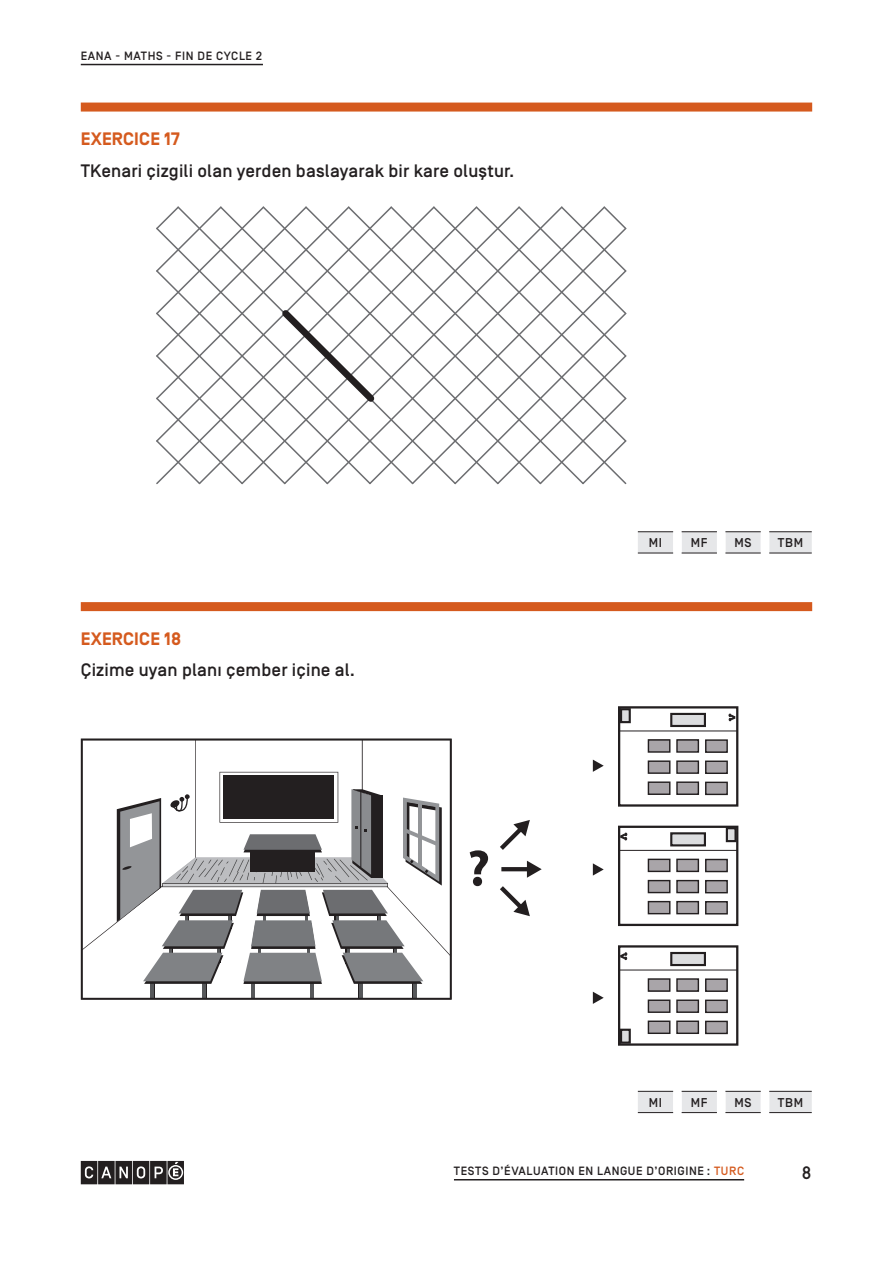
<style>
.page{position:relative;width:893px;height:1263px;background:#fff}
.page>*{position:absolute;margin:0;border:0;box-sizing:border-box;transform-origin:0 0}
.t1{font:700 51.3px "Myriad Pro";color:#231f20}
.EXERCICE_Consigne_FA{font:500 18px "Simplon BP";letter-spacing:.01em;color:#231f20}
.Exercice_Numéro{font:700 18px "Simplon BP";letter-spacing:.01em;color:#d55a1e}
.t2{font:500 18px "Simplon BP Mono";color:#231f20}
.t3{font:500 12.75px "Simplon BP";letter-spacing:.05em;color:#231f20}
.Titre_courant_FAD{font:500 12px "Simplon BP";letter-spacing:.05em;color:#231f20}
.s1{color:#d55a1e}
</style>
<div class="page">
<hr style="left:81px;top:64px;width:182px;height:1px;background:#231f20">
<svg style="left:81px;top:1161px;width:103px;height:23px;background:#4b4849"></svg>
<hr style="left:454px;top:1179px;width:290px;height:1px;background:#231f20">
<div style="left:81px;top:103px;width:731px;height:9px;background:#d55a1e"></div>
<div style="left:81px;top:602px;width:731px;height:9px;background:#d55a1e"></div>
<svg style="left:638px;top:532px;width:174px;height:21px"></svg>
<hr style="left:638px;top:531px;width:35px;height:1px;background:#231f20">
<hr style="left:682px;top:531px;width:35px;height:1px;background:#231f20">
<hr style="left:725px;top:531px;width:36px;height:1px;background:#231f20">
<hr style="left:769px;top:531px;width:43px;height:1px;background:#231f20">
<hr style="left:638px;top:553px;width:35px;height:1px;background:#231f20">
<hr style="left:682px;top:553px;width:35px;height:1px;background:#231f20">
<hr style="left:725px;top:553px;width:36px;height:1px;background:#231f20">
<hr style="left:769px;top:553px;width:43px;height:1px;background:#231f20">
<svg style="left:638px;top:1091px;width:174px;height:21px"></svg>
<hr style="left:638px;top:1091px;width:35px;height:1px;background:#231f20">
<hr style="left:682px;top:1091px;width:35px;height:1px;background:#231f20">
<hr style="left:725px;top:1091px;width:36px;height:1px;background:#231f20">
<hr style="left:769px;top:1091px;width:43px;height:1px;background:#231f20">
<hr style="left:638px;top:1112px;width:35px;height:1px;background:#231f20">
<hr style="left:682px;top:1112px;width:35px;height:1px;background:#231f20">
<hr style="left:725px;top:1112px;width:36px;height:1px;background:#231f20">
<hr style="left:769px;top:1112px;width:43px;height:1px;background:#231f20">
<svg style="left:606px;top:208px;width:20px;height:277px"></svg>
<svg style="left:380px;top:206px;width:226px;height:279px"></svg>
<svg style="left:156px;top:206px;width:224px;height:279px"></svg>
<svg style="left:81px;top:738px;width:371px;height:262px"></svg>
<div style="left:618px;top:706px;width:120px;height:101px;border:2px solid #231f20"></div>
<hr style="left:619px;top:731px;width:118px;height:1px;background:#231f20">
<div style="left:621px;top:709px;width:9px;height:13px;background:#dcdddf"></div>
<div style="left:620px;top:708px;width:11px;height:15px;border:2px solid #231f20"></div>
<div style="left:671px;top:714px;width:34px;height:12px;background:#dcdddf"></div>
<div style="left:670px;top:713px;width:36px;height:14px;border:2px solid #231f20"></div>
<div style="left:648px;top:740px;width:22px;height:12px;background:#a9a5a9"></div>
<div style="left:648px;top:739px;width:22px;height:14px;border:1px solid #231f20"></div>
<div style="left:648px;top:761px;width:22px;height:12px;background:#a9a5a9"></div>
<div style="left:648px;top:760px;width:22px;height:14px;border:1px solid #231f20"></div>
<div style="left:648px;top:782px;width:22px;height:12px;background:#a9a5a9"></div>
<div style="left:648px;top:781px;width:22px;height:14px;border:1px solid #231f20"></div>
<div style="left:677px;top:740px;width:21px;height:12px;background:#a9a5a9"></div>
<div style="left:676px;top:739px;width:23px;height:14px;border:1px solid #231f20"></div>
<div style="left:677px;top:761px;width:21px;height:12px;background:#a9a5a9"></div>
<div style="left:676px;top:760px;width:23px;height:14px;border:1px solid #231f20"></div>
<div style="left:677px;top:782px;width:21px;height:12px;background:#a9a5a9"></div>
<div style="left:676px;top:781px;width:23px;height:14px;border:1px solid #231f20"></div>
<div style="left:706px;top:740px;width:21px;height:12px;background:#a9a5a9"></div>
<div style="left:705px;top:739px;width:23px;height:14px;border:1px solid #231f20"></div>
<div style="left:706px;top:761px;width:21px;height:12px;background:#a9a5a9"></div>
<div style="left:705px;top:760px;width:23px;height:14px;border:1px solid #231f20"></div>
<div style="left:706px;top:782px;width:21px;height:12px;background:#a9a5a9"></div>
<div style="left:705px;top:782px;width:23px;height:13px;border:1px solid #231f20"></div>
<svg style="left:728px;top:713px;width:10px;height:9px"></svg>
<div style="left:618px;top:826px;width:120px;height:100px;border:2px solid #231f20"></div>
<hr style="left:619px;top:850px;width:118px;height:1px;background:#231f20">
<div style="left:727px;top:828px;width:9px;height:13px;background:#dcdddf"></div>
<div style="left:726px;top:827px;width:11px;height:15px;border:2px solid #231f20"></div>
<div style="left:671px;top:833px;width:34px;height:12px;background:#dcdddf"></div>
<div style="left:670px;top:832px;width:36px;height:14px;border:2px solid #231f20"></div>
<div style="left:648px;top:859px;width:22px;height:12px;background:#a9a5a9"></div>
<div style="left:648px;top:859px;width:22px;height:13px;border:1px solid #231f20"></div>
<div style="left:648px;top:880px;width:22px;height:12px;background:#a9a5a9"></div>
<div style="left:648px;top:880px;width:22px;height:13px;border:1px solid #231f20"></div>
<div style="left:648px;top:902px;width:22px;height:12px;background:#a9a5a9"></div>
<div style="left:648px;top:901px;width:22px;height:13px;border:1px solid #231f20"></div>
<div style="left:677px;top:859px;width:21px;height:12px;background:#a9a5a9"></div>
<div style="left:676px;top:859px;width:23px;height:13px;border:1px solid #231f20"></div>
<div style="left:677px;top:880px;width:21px;height:12px;background:#a9a5a9"></div>
<div style="left:676px;top:880px;width:23px;height:13px;border:1px solid #231f20"></div>
<div style="left:677px;top:902px;width:21px;height:12px;background:#a9a5a9"></div>
<div style="left:676px;top:901px;width:23px;height:13px;border:1px solid #231f20"></div>
<div style="left:706px;top:859px;width:21px;height:12px;background:#a9a5a9"></div>
<div style="left:705px;top:859px;width:23px;height:13px;border:1px solid #231f20"></div>
<div style="left:706px;top:881px;width:21px;height:12px;background:#a9a5a9"></div>
<div style="left:705px;top:880px;width:23px;height:13px;border:1px solid #231f20"></div>
<div style="left:706px;top:902px;width:21px;height:12px;background:#a9a5a9"></div>
<div style="left:705px;top:901px;width:23px;height:13px;border:1px solid #231f20"></div>
<svg style="left:618px;top:832px;width:10px;height:9px"></svg>
<div style="left:618px;top:945px;width:120px;height:101px;border:2px solid #231f20"></div>
<hr style="left:619px;top:970px;width:118px;height:1px;background:#231f20">
<div style="left:621px;top:1030px;width:9px;height:13px;background:#dcdddf"></div>
<div style="left:620px;top:1029px;width:11px;height:15px;border:2px solid #231f20"></div>
<div style="left:671px;top:953px;width:34px;height:12px;background:#dcdddf"></div>
<div style="left:670px;top:952px;width:36px;height:14px;border:2px solid #231f20"></div>
<div style="left:648px;top:979px;width:22px;height:12px;background:#a9a5a9"></div>
<div style="left:648px;top:978px;width:22px;height:14px;border:1px solid #231f20"></div>
<div style="left:648px;top:1000px;width:22px;height:12px;background:#a9a5a9"></div>
<div style="left:648px;top:999px;width:22px;height:14px;border:1px solid #231f20"></div>
<div style="left:648px;top:1021px;width:22px;height:12px;background:#a9a5a9"></div>
<div style="left:648px;top:1020px;width:22px;height:14px;border:1px solid #231f20"></div>
<div style="left:677px;top:979px;width:21px;height:12px;background:#a9a5a9"></div>
<div style="left:676px;top:978px;width:23px;height:14px;border:1px solid #231f20"></div>
<div style="left:677px;top:1000px;width:21px;height:12px;background:#a9a5a9"></div>
<div style="left:676px;top:999px;width:23px;height:14px;border:1px solid #231f20"></div>
<div style="left:677px;top:1021px;width:21px;height:12px;background:#a9a5a9"></div>
<div style="left:676px;top:1020px;width:23px;height:14px;border:1px solid #231f20"></div>
<div style="left:706px;top:979px;width:21px;height:12px;background:#a9a5a9"></div>
<div style="left:705px;top:978px;width:23px;height:14px;border:1px solid #231f20"></div>
<div style="left:706px;top:1000px;width:21px;height:12px;background:#a9a5a9"></div>
<div style="left:705px;top:999px;width:23px;height:14px;border:1px solid #231f20"></div>
<div style="left:706px;top:1021px;width:21px;height:12px;background:#a9a5a9"></div>
<div style="left:705px;top:1021px;width:23px;height:13px;border:1px solid #231f20"></div>
<svg style="left:618px;top:951px;width:10px;height:10px"></svg>
<svg style="left:500px;top:820px;width:30px;height:30px"></svg>
<svg style="left:500px;top:861px;width:42px;height:55px"></svg>
<svg style="left:593px;top:759px;width:11px;height:13px"></svg>
<svg style="left:593px;top:863px;width:11px;height:12px"></svg>
<svg style="left:593px;top:992px;width:11px;height:12px"></svg>
<p class="Titre_courant_FAD" style="left:81px;top:49px;width:183px">EANA - MATHS - FIN DE CYCLE 2</p>
<p class="Exercice_Numéro" style="left:81px;top:129px;width:101px">EXERCICE 17</p>
<p class="EXERCICE_Consigne_FA" style="left:81px;top:160px;width:435px">TKenari çizgili olan yerden baslayarak bir kare oluştur.</p>
<p class="Exercice_Numéro" style="left:81px;top:628px;width:102px">EXERCICE 18</p>
<p class="EXERCICE_Consigne_FA" style="left:81px;top:660px;width:276px">Çizime uyan planı çember içine al.</p>
<p class="t1" style="left:467px;top:835px;width:24px">?</p>
<p class="t3" style="left:649px;top:535px;width:15px">MI</p>
<p class="t3" style="left:691px;top:535px;width:18px">MF</p>
<p class="t3" style="left:734px;top:535px;width:19px">MS</p>
<p class="t3" style="left:778px;top:535px;width:27px">TBM</p>
<p class="t3" style="left:649px;top:1095px;width:15px">MI</p>
<p class="t3" style="left:691px;top:1095px;width:18px">MF</p>
<p class="t3" style="left:734px;top:1095px;width:19px">MS</p>
<p class="t3" style="left:778px;top:1095px;width:27px">TBM</p>
<p class="Titre_courant_FAD" style="left:454px;top:1164px;width:292px">TESTS D’ÉVALUATION EN LANGUE D’ORIGINE : <span class="s1">TURC</span></p>
<p class="t2" style="left:801px;top:1161px;width:12px">8</p>
</div>
